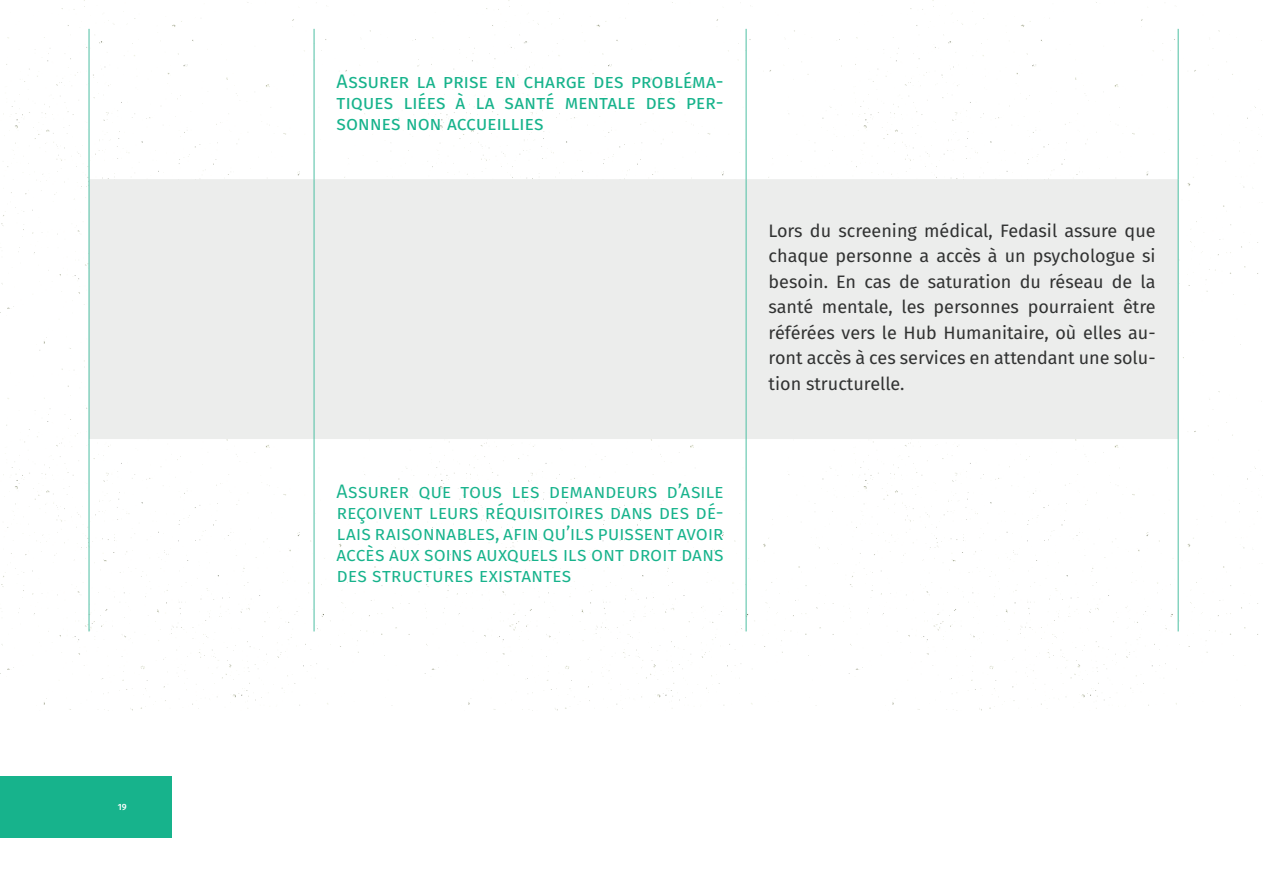
<style>
.page{position:relative;width:1263px;height:893px;background:#fff}
.page>*{position:absolute;margin:0;border:0;box-sizing:border-box;transform-origin:0 0}
.t1{font:19.5px/21px "Fira Sans";letter-spacing:-.005em;color:#17b38c;text-align:justify}
.t2{font:19.5px/21px "Fira Sans";letter-spacing:-.01em;color:#17b38c;text-align:justify}
.t3{font:18px/25.5px "Fira Sans";color:#313232;text-align:justify}
.t4{font:500 9px "Fira Sans";color:#fff}
</style>
<div class="page">
<img style="left:0;top:0;width:419px;height:710px">
<img style="left:425px;top:0;width:417px;height:710px">
<img style="left:849px;top:0;width:414px;height:710px">
<div style="left:90px;top:179px;width:1088px;height:260px;background:#ecedec"></div>
<hr style="left:314px;top:29px;width:1px;height:150px;background:#4cbfa2">
<hr style="left:746px;top:29px;width:1px;height:150px;background:#4cbfa2">
<hr style="left:314px;top:179px;width:1px;height:260px;background:#4cbfa2">
<hr style="left:746px;top:179px;width:1px;height:260px;background:#4cbfa2">
<hr style="left:314px;top:439px;width:1px;height:192px;background:#4cbfa2">
<hr style="left:746px;top:439px;width:1px;height:192px;background:#4cbfa2">
<hr style="left:89px;top:29px;width:1px;height:150px;background:#4cbfa2">
<hr style="left:1178px;top:29px;width:1px;height:150px;background:#4cbfa2">
<hr style="left:89px;top:179px;width:1px;height:260px;background:#4cbfa2">
<hr style="left:1178px;top:179px;width:1px;height:260px;background:#4cbfa2">
<hr style="left:89px;top:439px;width:1px;height:192px;background:#4cbfa2">
<hr style="left:1178px;top:439px;width:1px;height:192px;background:#4cbfa2">
<div style="left:0;top:776px;width:172px;height:62px;background:#17b38c"></div>
<p class="t4" style="left:118px;top:800px;width:10px">19</p>
<p class="t2" style="left:337px;top:70px;width:388px">Assurer la prise en charge des probléma&shy;tiques liées à la santé mentale des per&shy;sonnes non accueillies</p>
<p class="t1" style="left:337px;top:480px;width:389px">Assurer que tous les demandeurs d’asile reçoivent leurs réquisitoires dans des dé&shy;lais raisonnables, afin qu’ils puissent avoir accès aux soins auxquels ils ont droit dans des structures existantes</p>
<p class="t3" style="left:769px;top:217px;width:389px">Lors du screening médical, Fedasil assure que chaque personne a accès à un psychologue si besoin. En cas de saturation du réseau de la santé mentale, les personnes pourraient être référées vers le Hub Humanitaire, où elles au&shy;ront accès à ces services en attendant une solu&shy;tion structurelle.</p>
</div>
